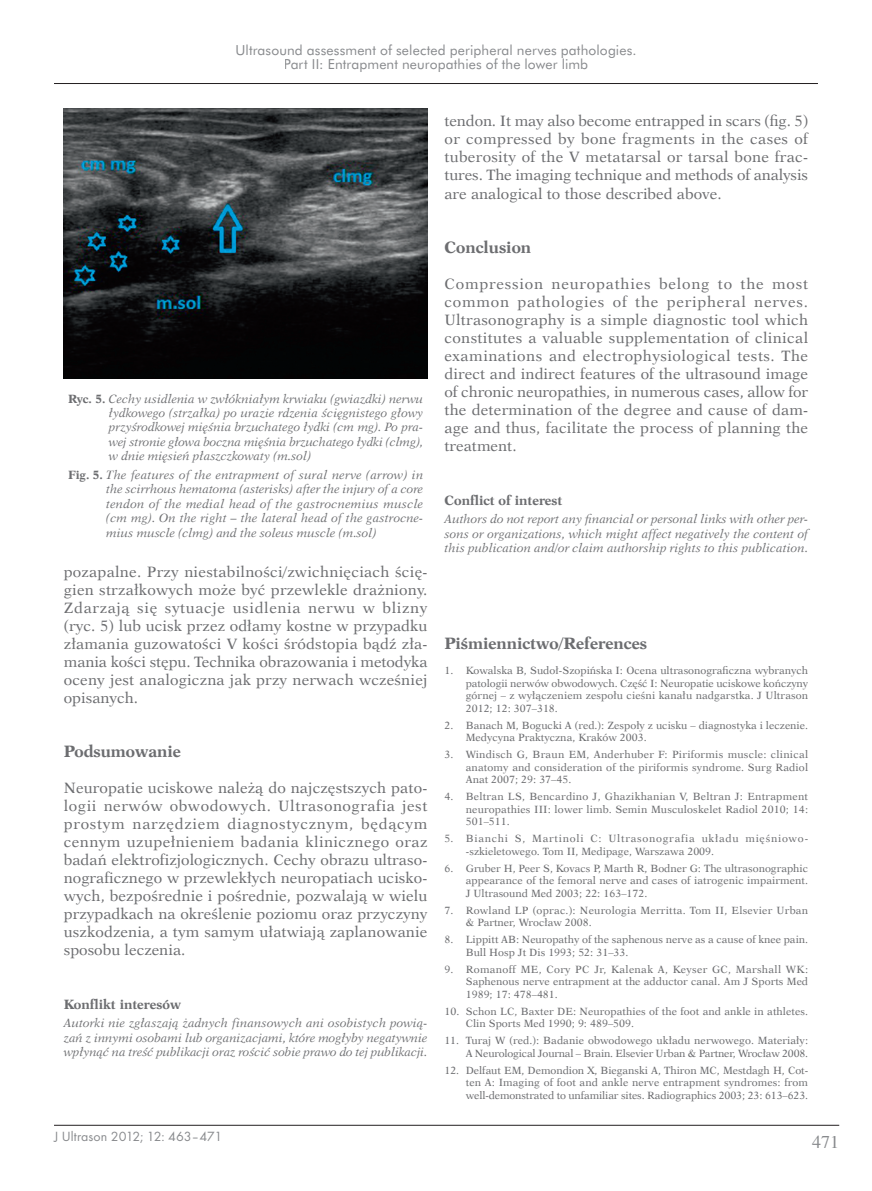
<style>
.page{position:relative;width:872px;height:1191px;background:#fff}
.page>*{position:absolute;margin:0;border:0;box-sizing:border-box;transform-origin:0 0}
.t1{font:18px "Times";color:#888a8d}
.t2{font:700 16.5px "Dutch 823 EU";color:#6c6d70}
.t3{font:15px/18px "Dutch 823 EU";letter-spacing:.01em;color:#6c6d70;text-align:justify}
.t4{font:13.8px/14.4px "Futura PL";letter-spacing:.01em;color:#888a8d;text-align:center}
.t5{font:13.8px "Pfutura";color:#888a8d}
.t6{font:700 13.5px "Dutch 823 EU";color:#6c6d70}
.t7{font:italic 12px/14.4px "Dutch 823 EU";color:#6c6d70;text-align:justify}
.t8{font:10.5px/12.6px "Dutch 823 EU";color:#6c6d70;text-align:justify}
.t9{font:10.5px/12.6px "Dutch 823 EU";letter-spacing:-.02em;color:#6c6d70;text-align:right}
.t10{font:10.5px/12.6px "Dutch 823 EU";letter-spacing:.07em;color:#6c6d70}
.t11{font:10.5px/12.6px "Dutch 823 EU";letter-spacing:.02em;color:#6c6d70}
.s1{font-weight:700;font-style:normal}
.s2{font-style:normal}
</style>
<div class="page">
<hr style="left:54px;top:1125px;width:785px;height:1px;background:#231f20">
<hr style="left:54px;top:83px;width:764px;height:1px;background:#231f20">
<img style="left:64px;top:108px;width:363px;height:270px">
<p class="t4" style="left:235px;top:44px;width:402px">Ultrasound assessment of selected peripheral nerves pathologies.<br>Part II: Entrapment neuropathies of the lower limb</p>
<p class="t7" style="left:109px;top:391px;width:316px;text-indent:-41px"><span class="s1">Ryc. 5.</span> Cechy usidlenia w zwłókniałym krwiaku (gwiazdki) nerwu łydkowego (strzałka) po urazie rdzenia ścięgnistego głowy przyśrodkowej mięśnia brzuchatego łydki (cm mg). Po pra&shy;wej stronie głowa boczna mięśnia brzuchatego łydki (clmg), w dnie mięsień płaszczkowaty (m.sol)</p>
<p class="t7" style="left:106px;top:467px;width:318px;text-indent:-38px"><span class="s1">Fig. 5.</span> The features of the entrapment of sural nerve (arrow) in the scirrhous hematoma (asterisks) after the injury of a core tendon of the medial head of the gastrocnemius muscle (cm mg). On the right – the lateral head of the gastrocne&shy;mius muscle (clmg) and the soleus muscle (m.sol)</p>
<p class="t3" style="left:64px;top:562px;width:365px">pozapalne. Przy niestabilności/zwichnięciach ścię&shy;gien strzałkowych może być przewlekle drażniony.<br>Zdarzają się sytuacje usidlenia nerwu w blizny (ryc. 5) lub ucisk przez odłamy kostne w przypadku złamania guzowatości V kości śródstopia bądź zła&shy;mania kości stępu. Technika obrazowania i metodyka oceny jest analogiczna jak przy nerwach wcześniej opisanych.</p>
<p class="t2" style="left:64px;top:741px;width:119px">Podsumowanie</p>
<p class="t3" style="left:64px;top:778px;width:365px">Neuropatie uciskowe należą do najczęstszych pato&shy;logii nerwów obwodowych. Ultrasonografia jest prostym narzędziem diagnostycznym, będącym cennym uzupełnieniem badania klinicznego oraz badań elektrofizjologicznych. Cechy obrazu ultraso&shy;nograficznego w przewlekłych neuropatiach ucisko&shy;wych, bezpośrednie i pośrednie, pozwalają w wielu przypadkach na określenie poziomu oraz przyczyny uszkodzenia, a tym samym ułatwiają zaplanowanie sposobu leczenia.</p>
<p class="t6" style="left:64px;top:995px;width:119px">Konflikt interesów</p>
<p class="t7" style="left:64px;top:1016px;width:365px">Autorki nie zgłaszają żadnych finansowych ani osobistych powią&shy;zań z innymi osobami lub organizacjami, które mogłyby negatywnie wpłynąć na treść publikacji oraz rościć sobie prawo do tej publikacji.</p>
<p class="t5" style="left:54px;top:1130px;width:170px">J Ultrason 2012; 12: 463–471</p>
<p class="t3" style="left:444px;top:112px;width:365px">tendon. It may also become entrapped in scars (fig. 5) or compressed by bone fragments in the cases of tuberosity of the V metatarsal or tarsal bone frac&shy;tures. The imaging technique and methods of analysis are analogical to those described above.</p>
<p class="t2" style="left:444px;top:237px;width:88px">Conclusion</p>
<p class="t3" style="left:444px;top:274px;width:365px">Compression neuropathies belong to the most common pathologies of the peripheral nerves.<br>Ultrasonography is a simple diagnostic tool which constitutes a valuable supplementation of clinical examinations and electrophysiological tests. The direct and indirect features of the ultrasound image of chronic neuropathies, in numerous cases, allow for the determination of the degree and cause of dam&shy;age and thus, facilitate the process of planning the treatment.</p>
<p class="t6" style="left:444px;top:491px;width:119px">Conflict of interest</p>
<p class="t7" style="left:444px;top:512px;width:365px">Authors do not report any financial or personal links with other per&shy;sons or organizations, which might affect negatively the content of this publication and/or claim authorship rights to this publication<span class="s2">.</span></p>
<p class="t2" style="left:444px;top:633px;width:204px">Piśmiennictwo/References</p>
<p class="t8" style="left:466px;top:664px;width:344px;text-indent:-21px">1. Kowalska B, Sudoł-Szopińska I: Ocena ultrasonograficzna wybranych patologii nerwów obwodowych. Część I: Neuropatie uciskowe kończyny górnej – z wyłączeniem zespołu cieśni kanału nadgarstka. J Ultrason 2012; 12: 307–318.</p>
<p class="t8" style="left:466px;top:718px;width:344px;text-indent:-21px">2. Banach M, Bogucki A (red.): Zespoły z ucisku – diagnostyka i leczenie.<br>Medycyna Praktyczna, Kraków 2003.</p>
<p class="t8" style="left:466px;top:748px;width:344px;text-indent:-21px">3. Windisch G, Braun EM, Anderhuber F: Piriformis muscle: clinical anatomy and consideration of the piriformis syndrome. Surg Radiol Anat 2007; 29: 37–45.</p>
<p class="t8" style="left:466px;top:790px;width:344px;text-indent:-21px">4. Beltran LS, Bencardino J, Ghazikhanian V, Beltran J: Entrapment neuropathies III: lower limb. Semin Musculoskelet Radiol 2010; 14:<br>501–511.</p>
<p class="t10" style="left:466px;top:832px;width:344px;text-indent:-21px">5. Bianchi S, Martinoli C: Ultrasonografia układu mięśniowo--szkieletowego. Tom II, Medipage, Warszawa 2009.</p>
<p class="t8" style="left:466px;top:861px;width:344px;text-indent:-21px">6. Gruber H, Peer S, Kovacs P, Marth R, Bodner G: The ultrasonographic appearance of the femoral nerve and cases of iatrogenic impairment.<br>J Ultrasound Med 2003; 22: 163–172.</p>
<p class="t11" style="left:466px;top:903px;width:344px;text-indent:-21px">7. Rowland LP (oprac.): Neurologia Merritta. Tom II, Elsevier Urban &amp; Partner, Wrocław 2008.</p>
<p class="t8" style="left:466px;top:933px;width:344px;text-indent:-21px">8. Lippitt AB: Neuropathy of the saphenous nerve as a cause of knee pain.<br>Bull Hosp Jt Dis 1993; 52: 31–33.</p>
<p class="t8" style="left:466px;top:962px;width:344px;text-indent:-21px">9. Romanoff ME, Cory PC Jr, Kalenak A, Keyser GC, Marshall WK:<br>Saphenous nerve entrapment at the adductor canal. Am J Sports Med 1989; 17: 478–481.</p>
<p class="t8" style="left:466px;top:1004px;width:344px;text-indent:-21px">10. Schon LC, Baxter DE: Neuropathies of the foot and ankle in athletes.<br>Clin Sports Med 1990; 9: 489–509.</p>
<p class="t9" style="left:444px;top:1034px;width:365px">11. Turaj W (red.): Badanie obwodowego układu nerwowego. Materiały:<br>A Neurological Journal – Brain. Elsevier Urban &amp; Partner, Wrocław 2008.</p>
<p class="t8" style="left:466px;top:1063px;width:344px;text-indent:-21px">12. Delfaut EM, Demondion X, Bieganski A, Thiron MC, Mestdagh H, Cot&shy;ten A: Imaging of foot and ankle nerve entrapment syndromes: from well -demonstrated to unfamiliar sites. Radiographics 2003; 23: 613–623.</p>
<p class="t1" style="left:812px;top:1134px;width:28px">471</p>
</div>
